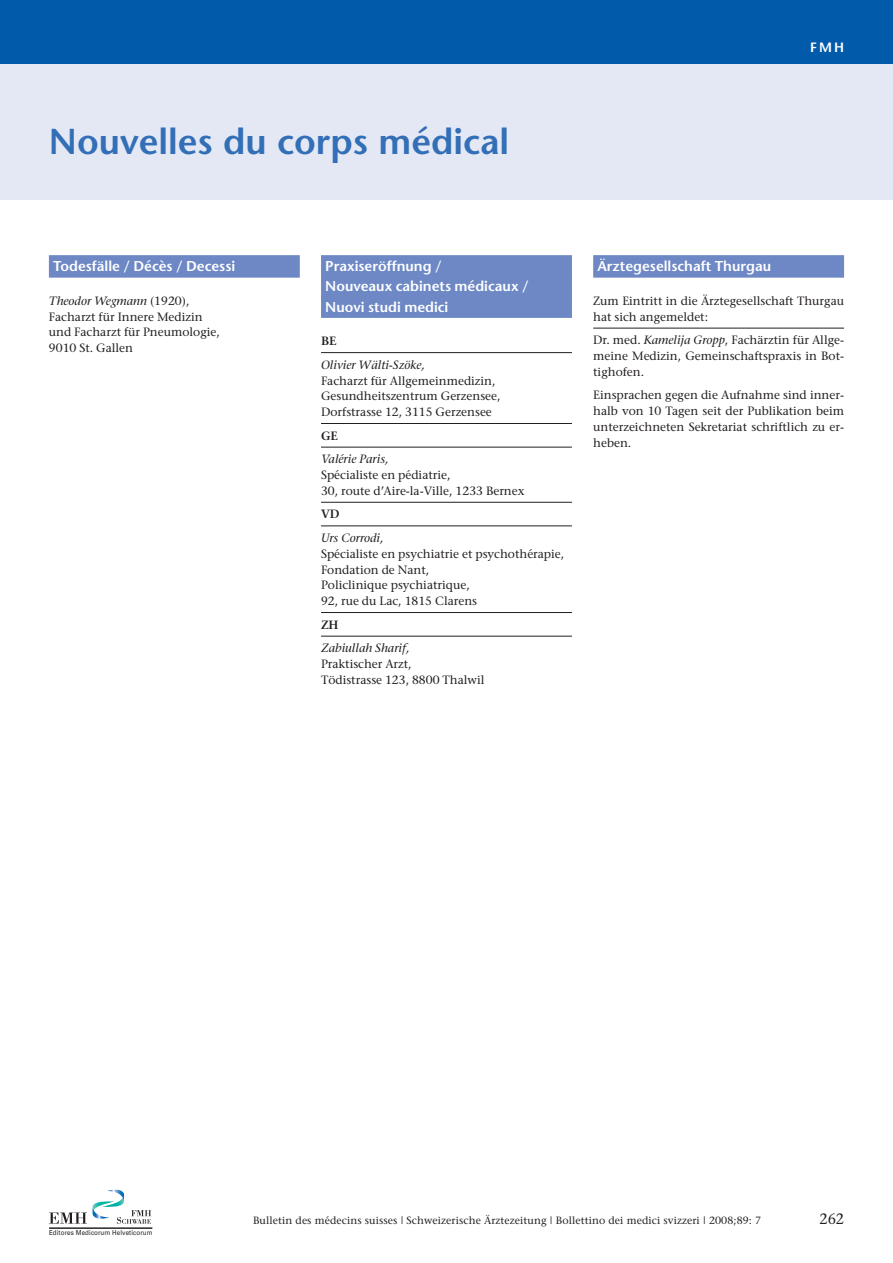
<style>
.page{position:relative;width:893px;height:1263px;background:#fff}
.page>*{position:absolute;margin:0;border:0;box-sizing:border-box;transform-origin:0 0}
.t1{font:600 36px "Stone Sans";color:#326fb7}
.t2{font:15px "Stone Serif";color:#231f20;scale:.95 1}
.t3{font:600 14.25px/20.1px "Stone Sans";color:#fff}
.t4{font:600 13.5px "Stone Sans";color:#fff}
.t5{font:12px/15.8px "Stone Serif";color:#231f20}
.t6{font:italic 12px "Stone Serif";color:#231f20}
.t7{font:600 12px "Stone Serif";color:#231f20}
.t8{font:10.5px "Stone Serif";letter-spacing:.01em;color:#231f20}
.t9{font:6.9px "Univers";letter-spacing:.015em;color:#231f20;scale:.9 1}
.s1{font-style:italic}
</style>
<div class="page">
<div style="left:0;top:60px;width:893px;height:140px;background:#e4e8f4"></div>
<div style="left:0;top:0;width:893px;height:64px;background:#015aaa"></div>
<svg style="left:49px;top:1189px;width:102px;height:35px"></svg>
<hr style="left:49px;top:1228px;width:103px;height:1px;background:#231f20">
<div style="left:49px;top:255px;width:251px;height:23px;background:#6d88c5"></div>
<div style="left:321px;top:255px;width:251px;height:23px;background:#6d88c5"></div>
<div style="left:321px;top:275px;width:251px;height:23px;background:#6d88c5"></div>
<div style="left:321px;top:295px;width:251px;height:23px;background:#6d88c5"></div>
<hr style="left:321px;top:352px;width:251px;height:1px;background:#231f20">
<hr style="left:321px;top:423px;width:251px;height:1px;background:#231f20">
<hr style="left:321px;top:447px;width:251px;height:1px;background:#231f20">
<hr style="left:321px;top:502px;width:251px;height:1px;background:#231f20">
<hr style="left:321px;top:526px;width:251px;height:1px;background:#231f20">
<hr style="left:321px;top:612px;width:251px;height:1px;background:#231f20">
<hr style="left:321px;top:636px;width:251px;height:1px;background:#231f20">
<div style="left:593px;top:255px;width:251px;height:23px;background:#6d88c5"></div>
<hr style="left:593px;top:328px;width:251px;height:1px;background:#231f20">
<h1 class="t1" style="left:49px;top:127px;width:462px">Nouvelles du corps médical</h1>
<p class="t4" style="left:810px;top:42px;width:35px">FMH</p>
<p class="t3" style="left:53px;top:258px;width:184px">Todesfälle / Décès / Decessi</p>
<p class="t5" style="left:49px;top:294px;width:172px"><span class="s1">Theodor Wegmann</span> (1920),<br>Facharzt für Innere Medizin und Facharzt für Pneumologie,<br>9010 St. Gallen</p>
<p class="t3" style="left:325px;top:258px;width:205px">Praxiseröffnung /<br>Nouveaux cabinets médicaux /<br>Nuovi studi medici</p>
<p class="t7" style="left:321px;top:336px;width:17px">BE</p>
<p class="t6" style="left:321px;top:360px;width:105px">Olivier Wälti-Szöke,</p>
<p class="t5" style="left:321px;top:374px;width:181px">Facharzt für Allgemeinmedizin,<br>Gesundheitszentrum Gerzensee,<br>Dorfstrasse 12, 3115 Gerzensee</p>
<p class="t7" style="left:321px;top:431px;width:19px">GE</p>
<p class="t6" style="left:321px;top:454px;width:69px">Valérie Paris,</p>
<p class="t5" style="left:321px;top:468px;width:205px">Spécialiste en pédiatrie,<br>30, route d’Aire-la-Ville, 1233 Bernex</p>
<p class="t7" style="left:321px;top:510px;width:20px">VD</p>
<p class="t6" style="left:321px;top:533px;width:64px">Urs Corrodi,</p>
<p class="t5" style="left:321px;top:547px;width:245px">Spécialiste en psychiatrie et psychothérapie,<br>Fondation de Nant,<br>Policlinique psychiatrique,<br>92, rue du Lac, 1815 Clarens</p>
<p class="t7" style="left:321px;top:620px;width:19px">ZH</p>
<p class="t6" style="left:321px;top:643px;width:90px">Zabiullah Sharif,</p>
<p class="t5" style="left:321px;top:657px;width:165px">Praktischer Arzt,<br>Tödistrasse 123, 8800 Thalwil</p>
<p class="t3" style="left:597px;top:258px;width:175px">Ärztegesellschaft Thurgau</p>
<p class="t5" style="left:593px;top:294px;width:252px">Zum Eintritt in die Ärztegesellschaft Thurgau hat sich angemeldet:</p>
<p class="t5" style="left:593px;top:333px;width:252px;text-align:justify">Dr. med. <span class="s1">Kamelija Gropp</span>, Fachärztin für Allge&shy;meine Medizin, Gemeinschaftspraxis in Bot&shy;tighofen.</p>
<p class="t5" style="left:593px;top:389px;width:252px;text-align:justify">Einsprachen gegen die Aufnahme sind inner&shy;halb von 10 Tagen seit der Publikation beim unterzeichneten Sekretariat schriftlich zu er&shy;heben.</p>
<p class="t9" style="left:49px;top:1229px;width:117px">Editores Medicorum Helveticorum</p>
<p class="t8" style="left:253px;top:1216px;width:510px">Bulletin des médecins suisses | Schweizerische Ärztezeitung | Bollettino dei medici svizzeri | 2008;89: 7</p>
<p class="t2" style="left:819px;top:1213px;width:27px">262</p>
</div>
